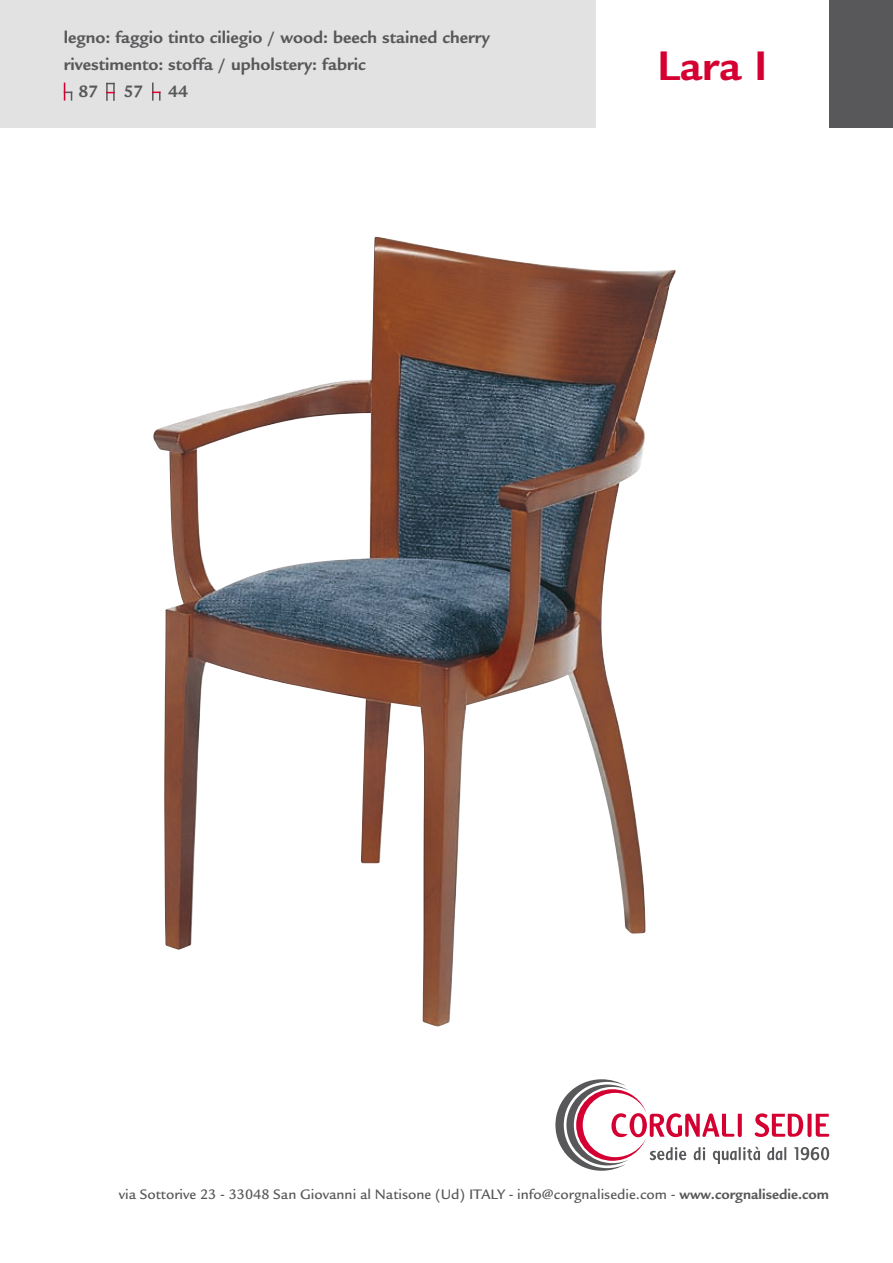
<style>
.page{position:relative;width:893px;height:1263px;background:#fff}
.page>*{position:absolute;margin:0;border:0;box-sizing:border-box;transform-origin:0 0}
.t1{font:700 45px "Legacy Sans";color:#d40032}
.t2{font:700 18px "Legacy Sans";color:#58585a}
.t3{font:500 15px "Legacy Sans";color:#58585a}
.s1{font-weight:700}
</style>
<div class="page">
<div style="left:829px;top:0;width:64px;height:128px;background:#58585a"></div>
<img style="left:153px;top:236px;width:523px;height:791px">
<div style="left:0;top:0;width:595px;height:128px;background:#e2e2e3"></div>
<svg style="left:152px;top:83px;width:9px;height:18px"></svg>
<svg style="left:64px;top:83px;width:8px;height:18px"></svg>
<svg style="left:106px;top:83px;width:9px;height:18px"></svg>
<svg style="left:555px;top:1079px;width:274px;height:92px"></svg>
<p class="t2" style="left:64px;top:27px;width:428px">legno: faggio tinto ciliegio / wood: beech stained cherry</p>
<p class="t2" style="left:64px;top:54px;width:303px">rivestimento: stoffa / upholstery: fabric</p>
<p class="t2" style="left:79px;top:81px;width:22px">87</p>
<p class="t2" style="left:123px;top:81px;width:22px">57</p>
<p class="t2" style="left:168px;top:81px;width:22px">44</p>
<h1 class="t1" style="left:657px;top:40px;width:112px">Lara I</h1>
<p class="t3" style="left:119px;top:1185px;width:712px">via Sottorive 23 - 33048 San Giovanni al Natisone (Ud) ITALY - info@corgnalisedie.com - <span class="s1">www.corgnalisedie.com</span></p>
</div>
